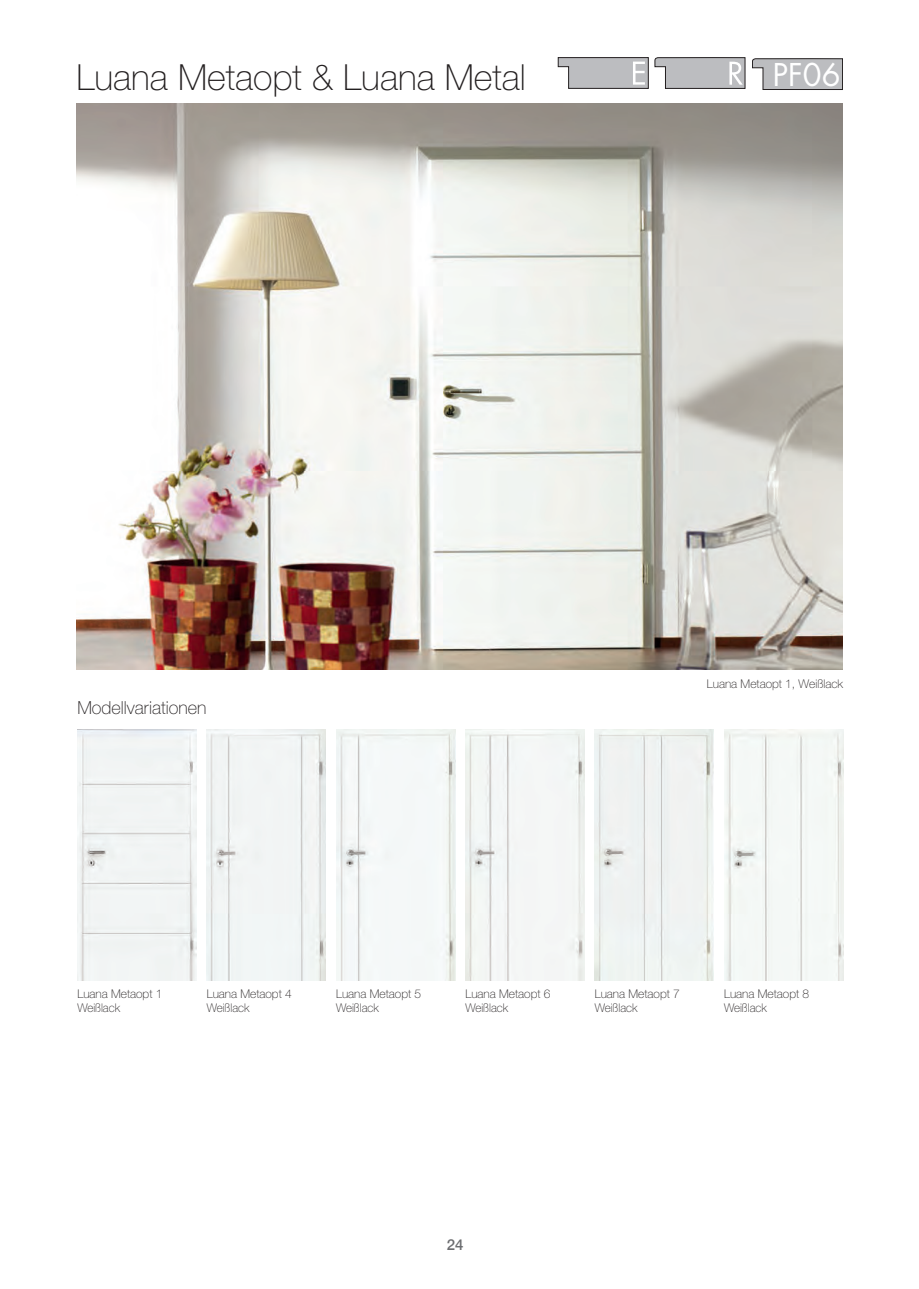
<style>
.page{position:relative;width:919px;height:1289px;background:#fff}
.page>*{position:absolute;margin:0;border:0;box-sizing:border-box;transform-origin:0 0}
.t1{font:100 36px "Helvetica Neue";color:#231f20}
.t2{font:30.6px "Futura";color:#fff}
.t3{font:100 18px "Helvetica Neue";color:#231f20}
.t4{font:500 15px "Helvetica Neue";color:#6c6d70}
.t5{font:100 12px/14.2px "Helvetica Neue";color:#231f20}
</style>
<div class="page">
<img style="left:77px;top:104px;width:765px;height:565px">
<img style="left:724px;top:729px;width:119px;height:251px">
<img style="left:207px;top:729px;width:119px;height:251px">
<div style="left:77px;top:729px;width:119px;height:251px;background:#f1f4f4"></div>
<div style="left:336px;top:729px;width:119px;height:251px;background:#f4f8f8"></div>
<img style="left:465px;top:729px;width:119px;height:251px">
<img style="left:594px;top:729px;width:119px;height:251px">
<svg style="left:558px;top:57px;width:90px;height:32px;background:#b8b9bb"></svg>
<svg style="left:654px;top:57px;width:91px;height:31px;background:#bcbdc0"></svg>
<svg style="left:752px;top:59px;width:90px;height:31px;background:#b9babd"></svg>
<h1 class="t1" style="left:77px;top:57px;width:451px">Luana Metaopt &amp; Luana Metal</h1>
<h2 class="t2" style="left:772px;top:53px;width:69px">PF06</h2>
<h3 class="t3" style="left:77px;top:697px;width:131px">Modellvariationen</h3>
<p class="t5" style="left:706px;top:676px;width:138px">Luana Metaopt 1, Weißlack</p>
<p class="t5" style="left:77px;top:986px;width:87px">Luana Metaopt 1<br>Weißlack</p>
<p class="t5" style="left:207px;top:986px;width:87px">Luana Metaopt 4<br>Weißlack</p>
<p class="t5" style="left:336px;top:986px;width:87px">Luana Metaopt 5<br>Weißlack</p>
<p class="t5" style="left:465px;top:986px;width:87px">Luana Metaopt 6<br>Weißlack</p>
<p class="t5" style="left:594px;top:986px;width:87px">Luana Metaopt 7<br>Weißlack</p>
<p class="t5" style="left:724px;top:986px;width:87px">Luana Metaopt 8<br>Weißlack</p>
<p class="t4" style="left:447px;top:1232px;width:18px">24</p>
</div>
